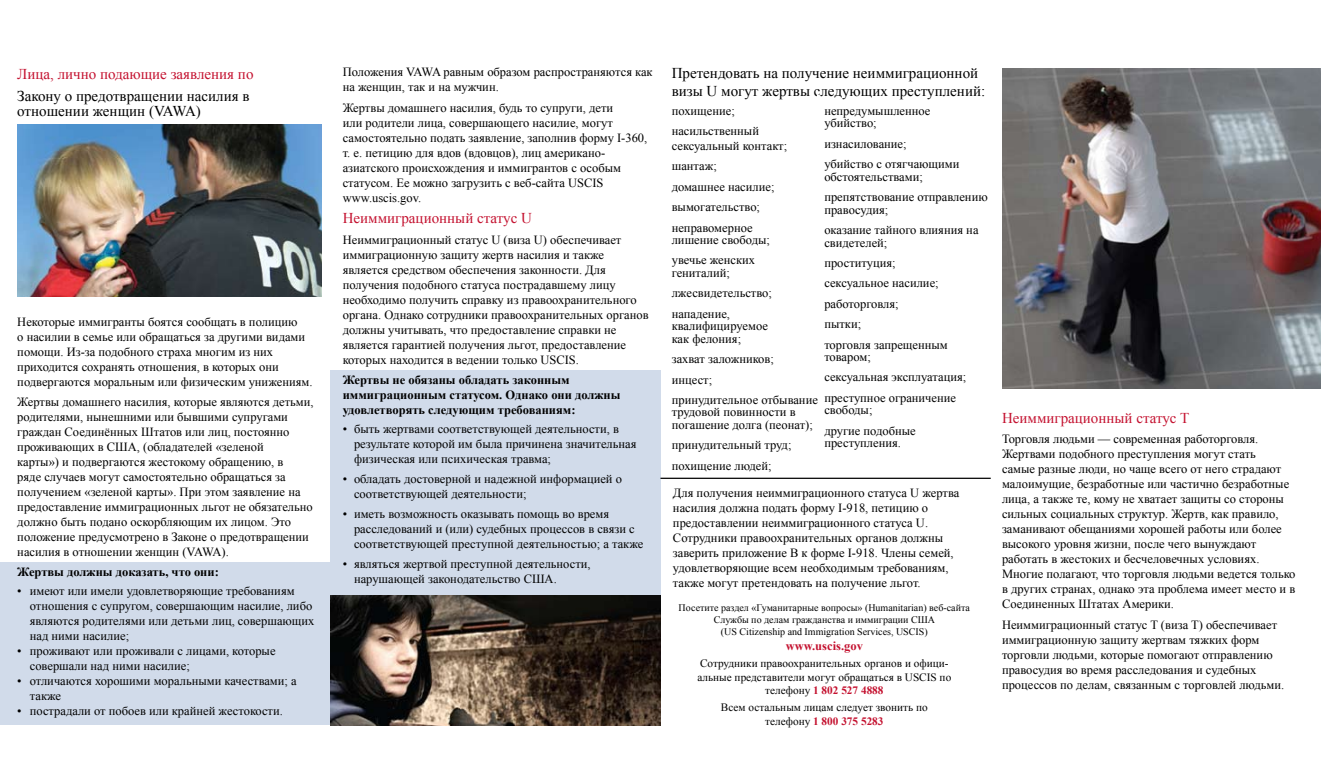
<style>
.page{position:relative;width:1321px;height:765px;background:#fff}
.page>*{position:absolute;margin:0;border:0;box-sizing:border-box;transform-origin:0 0}
.t1{font:15px/15px "Times New Roman";color:#000}
.t2{font:15px "Times New Roman";color:#c41230}
.t3{font:12.5px/15px "Times New Roman";color:#000}
.t4{font:700 12.5px/15px "Times New Roman";color:#000}
.t5{font:700 12.5px "Times New Roman";color:#c41230}
.t6{font:11.25px/13.5px "Times New Roman";color:#000;text-align:center}
.t7{font:10px/12px "Times New Roman";color:#000;text-align:center}
.s1{font-weight:700;color:#c41230}
</style>
<div class="page">
<div style="left:330px;top:370px;width:330px;height:225px;background:#d1dbea"></div>
<div style="left:0;top:562px;width:330px;height:163px;background:#d1dbea"></div>
<hr style="left:660px;top:478px;width:330px;height:1px;background:#000">
<img style="left:1002px;top:69px;width:318px;height:320px">
<img style="left:330px;top:595px;width:330px;height:130px">
<img style="left:18px;top:124px;width:303px;height:173px">
<p class="t2" style="left:17px;top:64px;width:238px">Лица, лично подающие заявления по</p>
<p class="t1" style="left:17px;top:88px;width:234px">Закону о предотвращении насилия в отношении женщин (VAWA)</p>
<p class="t3" style="left:17px;top:314px;width:297px">Некоторые иммигранты боятся сообщать в полицию<br>о насилии в семье или обращаться за другими видами помощи. Из-за подобного страха многим из них приходится сохранять отношения, в которых они подвергаются моральным или физическим унижениям.</p>
<p class="t3" style="left:17px;top:394px;width:298px">Жертвы домашнего насилия, которые являются детьми, родителями, нынешними или бывшими супругами граждан Соединённых Штатов или лиц, постоянно проживающих в США, (обладателей «зеленой<br>карты») и подвергаются жестокому обращению, в<br>ряде случаев могут самостоятельно обращаться за получением «зеленой карты». При этом заявление на предоставление иммиграционных льгот не обязательно должно быть подано оскорбляющим их лицом. Это положение предусмотрено в Законе о предотвращении насилия в отношении женщин (VAWA).</p>
<p class="t4" style="left:17px;top:564px;width:203px">Жертвы должны доказать, что они:</p>
<p class="t3" style="left:30px;top:583px;width:286px;text-indent:-12px">• имеют или имели удовлетворяющие требованиям отношения с супругом, совершающим насилие, либо являются родителями или детьми лиц, совершающих над ними насилие;</p>
<p class="t3" style="left:30px;top:643px;width:247px;text-indent:-12px">• проживают или проживали с лицами, которые совершали над ними насилие;</p>
<p class="t3" style="left:30px;top:673px;width:268px;text-indent:-12px">• отличаются хорошими моральными качествами; а также</p>
<p class="t3" style="left:17px;top:703px;width:267px">• пострадали от побоев или крайней жестокости.</p>
<p class="t3" style="left:342px;top:64px;width:311px">Положения VAWA равным образом распространяются как на женщин, так и на мужчин.</p>
<p class="t3" style="left:342px;top:100px;width:306px">Жертвы домашнего насилия, будь то супруги, дети<br>или родители лица, совершающего насилие, могут самостоятельно подать заявление, заполнив форму I-360, т. е. петицию для вдов (вдовцов), лиц американо&shy;азиатского происхождения и иммигрантов с особым статусом. Ее можно загрузить с веб-сайта USCIS www.uscis.gov.</p>
<p class="t2" style="left:343px;top:208px;width:191px">Неиммиграционный статус U</p>
<p class="t3" style="left:343px;top:232px;width:307px">Неиммиграционный статус U (виза U) обеспечивает иммиграционную защиту жертв насилия и также является средством обеспечения законности. Для получения подобного статуса пострадавшему лицу необходимо получить справку из правоохранительного органа. Однако сотрудники правоохранительных органов должны учитывать, что предоставление справки не является гарантией получения льгот, предоставление которых находится в ведении только USCIS.</p>
<p class="t4" style="left:343px;top:372px;width:279px">Жертвы не обязаны обладать законным иммиграционным статусом. Однако они должны удовлетворять следующим требованиям:</p>
<p class="t3" style="left:354px;top:421px;width:284px;text-indent:-11px">• быть жертвами соответствующей деятельности, в результате которой им была причинена значительная физическая или психическая травма;</p>
<p class="t3" style="left:354px;top:471px;width:269px;text-indent:-11px">• обладать достоверной и надежной информацией о соответствующей деятельности;</p>
<p class="t3" style="left:354px;top:506px;width:291px;text-indent:-11px">• иметь возможность оказывать помощь во время расследований и (или) судебных процессов в связи с соответствующей преступной деятельностью; а также</p>
<p class="t3" style="left:354px;top:556px;width:238px;text-indent:-11px">• являться жертвой преступной деятельности, нарушающей законодательство США.</p>
<p class="t1" style="left:671px;top:64px;width:315px;line-height:18px">Претендовать на получение неиммиграционной визы U могут жертвы следующих преступлений:</p>
<p class="t3" style="left:671px;top:100px;width:89px;line-height:20.4px">похищение; насильственный</p>
<p class="t3" style="left:671px;top:135px;width:117px;line-height:20.4px">сексуальный контакт; шантаж;<br>домашнее насилие; вымогательство; неправомерное</p>
<p class="t3" style="left:671px;top:229px;width:100px;line-height:20.4px">лишение свободы; увечье женских</p>
<p class="t3" style="left:671px;top:262px;width:102px;line-height:20.4px">гениталий; лжесвидетельство; нападение,</p>
<p class="t3" style="left:671px;top:320px;width:98px;line-height:12.5px">квалифицируемое как фелония;</p>
<p class="t3" style="left:671px;top:349px;width:148px;line-height:20.4px">захват заложников;<br>инцест;<br>принудительное отбывание</p>
<p class="t3" style="left:671px;top:406px;width:142px;line-height:12.5px">трудовой повинности в погашение долга (пеонат);</p>
<p class="t3" style="left:671px;top:435px;width:121px;line-height:20.4px">принудительный труд; похищение людей;</p>
<p class="t3" style="left:672px;top:485px;width:288px">Для получения неиммиграционного статуса U жертва насилия должна подать форму I-918, петицию о предоставлении неиммиграционного статуса U.<br>Сотрудники правоохранительных органов должны заверить приложение B к форме I-918. Члены семей, удовлетворяющие всем необходимым требованиям, также могут претендовать на получение льгот.</p>
<p class="t3" style="left:824px;top:104px;width:108px;line-height:12.5px">непредумышленное убийство;</p>
<p class="t3" style="left:824px;top:133px;width:137px;line-height:20.4px">изнасилование;<br>убийство с отягчающими</p>
<p class="t3" style="left:824px;top:166px;width:165px;line-height:20.4px">обстоятельствами; препятствование отправлению</p>
<p class="t3" style="left:824px;top:199px;width:156px;line-height:20.4px">правосудия;<br>оказание тайного влияния на</p>
<p class="t3" style="left:824px;top:232px;width:125px;line-height:20.4px">свидетелей; проституция; сексуальное насилие; работорговля;<br>пытки;<br>торговля запрещенным</p>
<p class="t3" style="left:824px;top:346px;width:143px;line-height:20.4px">товаром;<br>сексуальная эксплуатация; преступное ограничение</p>
<p class="t3" style="left:824px;top:400px;width:93px;line-height:20.4px">свободы;<br>другие подобные</p>
<p class="t3" style="left:824px;top:435px;width:78px">преступления.</p>
<p class="t7" style="left:678px;top:602px;width:293px">Посетите раздел «Гуманитарные вопросы» (Humanitarian) веб-сайта<br>Службы по делам гражданства и иммиграции США<br>(US Citizenship and Immigration Services, USCIS)</p>
<p class="t5" style="left:785px;top:638px;width:79px">www.uscis.gov</p>
<p class="t6" style="left:697px;top:657px;width:255px">Сотрудники правоохранительных органов и офици&shy;альные представители могут обращаться в USCIS по телефону <span class="s1">1 802 527 4888</span></p>
<p class="t6" style="left:720px;top:700px;width:208px">Всем остальным лицам следует звонить по телефону <span class="s1">1 800 375 5283</span></p>
<p class="t2" style="left:1001px;top:408px;width:189px">Неиммиграционный статус T</p>
<p class="t3" style="left:1001px;top:431px;width:295px">Торговля людьми — современная работорговля.<br>Жертвами подобного преступления могут стать<br>самые разные люди, но чаще всего от него страдают малоимущие, безработные или частично безработные лица, а также те, кому не хватает защиты со стороны сильных социальных структур. Жертв, как правило, заманивают обещаниями хорошей работы или более высокого уровня жизни, после чего вынуждают работать в жестоких и бесчеловечных условиях.<br>Многие полагают, что торговля людьми ведется только в других странах, однако эта проблема имеет место и в Соединенных Штатах Америки.</p>
<p class="t3" style="left:1001px;top:617px;width:283px">Неиммиграционный статус T (виза T) обеспечивает иммиграционную защиту жертвам тяжких форм торговли людьми, которые помогают отправлению правосудия во время расследования и судебных процессов по делам, связанным с торговлей людьми.</p>
</div>
